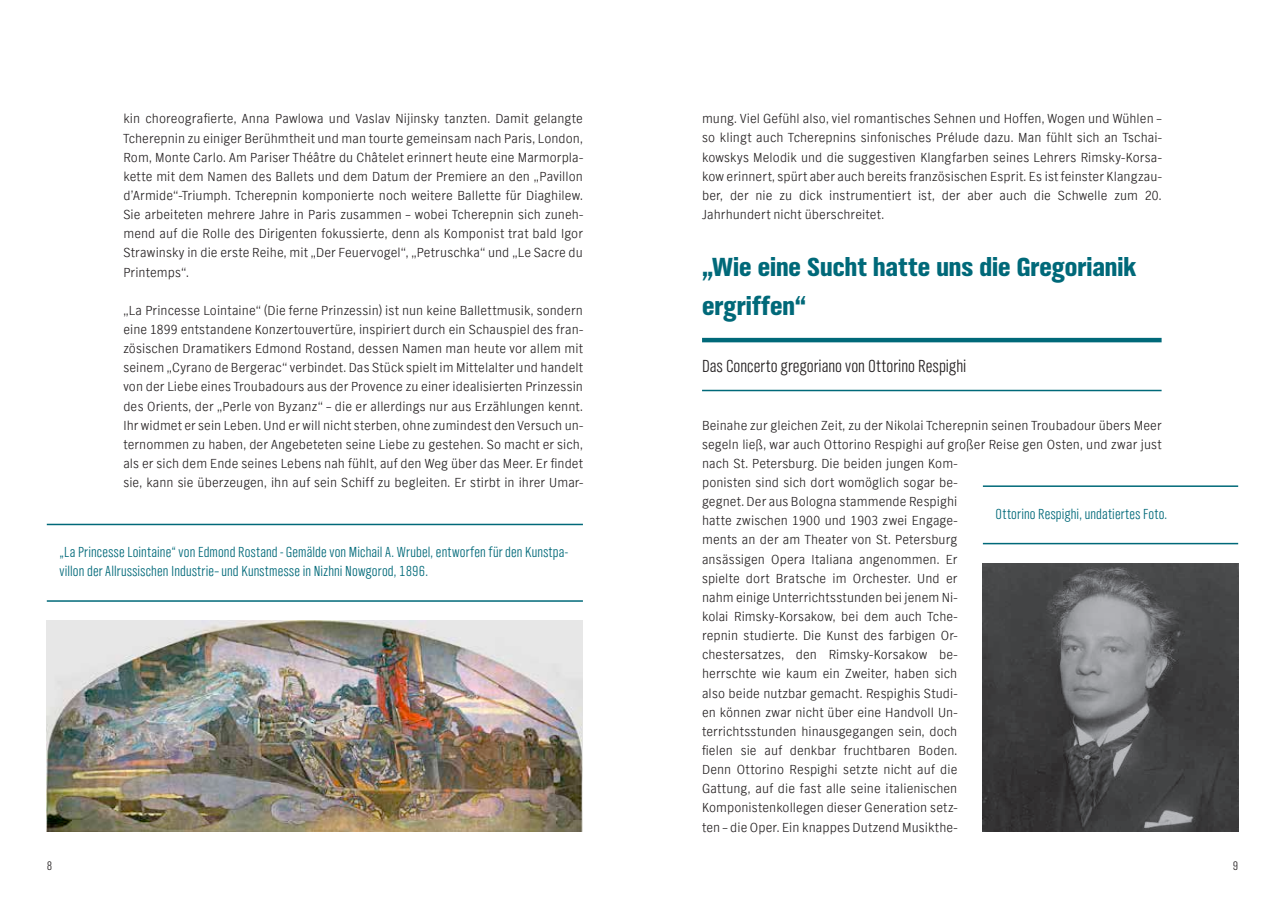
<style>
.page{position:relative;width:1285px;height:919px;background:#fff}
.page>*{position:absolute;margin:0;border:0;box-sizing:border-box;transform-origin:0 0}
.t1{font:900 27px/38.2px "NDR Sans Cond";color:#006979}
.t2{font:300 18px "NDR Sans Cond";letter-spacing:.005em;color:#231f20}
.t3{font:300 15px/19.2px "NDR Sans Cond";letter-spacing:.01em;color:#006979}
.t4{font:300 13.5px/19.2px "NDR Sans";letter-spacing:.01em;color:#231f20;text-align:justify}
.t5{font:300 12.75px "NDR Sans Cond";color:#231f20}
</style>
<div class="page">
<hr style="left:702px;top:338px;width:459px;height:4px;background:#006979">
<hr style="left:702px;top:390px;width:459px;height:1px;background:#006979">
<img style="left:47px;top:621px;width:536px;height:210px">
<hr style="left:47px;top:523px;width:536px;height:2px;background:#006979">
<hr style="left:47px;top:600px;width:536px;height:1px;background:#006979">
<img style="left:982px;top:563px;width:255px;height:268px">
<hr style="left:982px;top:485px;width:255px;height:2px;background:#006979">
<hr style="left:982px;top:543px;width:255px;height:1px;background:#006979">
<p class="t4" style="left:123px;top:109px;width:461px">kin choreografierte, Anna Pawlowa und Vaslav Nijinsky tanzten. Damit gelangte Tcherepnin zu einiger Berühmtheit und man tourte gemeinsam nach Paris, London, Rom, Monte Carlo. Am Pariser Théâtre du Châtelet erinnert heute eine Marmorpla&shy;kette mit dem Namen des Ballets und dem Datum der Premiere an den „Pavillon d’Armide“-Triumph. Tcherepnin komponierte noch weitere Ballette für Diaghilew.<br>Sie arbeiteten mehrere Jahre in Paris zusammen – wobei Tcherepnin sich zuneh&shy;mend auf die Rolle des Dirigenten fokussierte, denn als Komponist trat bald Igor Strawinsky in die erste Reihe, mit „Der Feuervogel“, „Petruschka“ und „Le Sacre du Printemps“.</p>
<p class="t4" style="left:123px;top:300px;width:461px">„La Princesse Lointaine“ (Die ferne Prinzessin) ist nun keine Ballettmusik, sondern eine 1899 entstandene Konzertouvertüre, inspiriert durch ein Schauspiel des fran&shy;zösischen Dramatikers Edmond Rostand, dessen Namen man heute vor allem mit seinem „Cyrano de Bergerac“ verbindet. Das Stück spielt im Mittelalter und handelt von der Liebe eines Troubadours aus der Provence zu einer idealisierten Prinzessin des Orients, der „Perle von Byzanz“ – die er allerdings nur aus Erzählungen kennt.<br>Ihr widmet er sein Leben. Und er will nicht sterben, ohne zumindest den Versuch un&shy;ternommen zu haben, der Angebeteten seine Liebe zu gestehen. So macht er sich, als er sich dem Ende seines Lebens nah fühlt, auf den Weg über das Meer. Er findet sie, kann sie überzeugen, ihn auf sein Schiff zu begleiten. Er stirbt in ihrer Umar-</p>
<p class="t3" style="left:60px;top:542px;width:509px">„La Princesse Lointaine“ von Edmond Rostand - Gemälde von Michail A. Wrubel, entworfen für den Kunstpa&shy;villon der Allrussischen Industrie– und Kunstmesse in Nizhni Nowgorod, 1896.</p>
<p class="t4" style="left:702px;top:109px;width:461px">mung. Viel Gefühl also, viel romantisches Sehnen und Hoffen, Wogen und Wühlen – so klingt auch Tcherepnins sinfonisches Prélude dazu. Man fühlt sich an Tschai&shy;kowskys Melodik und die suggestiven Klangfarben seines Lehrers Rimsky-Korsa&shy;kow erinnert, spürt aber auch bereits französischen Esprit. Es ist feinster Klangzau&shy;ber, der nie zu dick instrumentiert ist, der aber auch die Schwelle zum 20.<br>Jahrhundert nicht überschreitet.</p>
<h1 class="t1" style="left:702px;top:248px;width:435px">„Wie eine Sucht hatte uns die Gregorianik ergriffen“</h1>
<h2 class="t2" style="left:702px;top:355px;width:266px">Das Concerto gregoriano von Ottorino Respighi</h2>
<p class="t4" style="left:702px;top:415px;width:461px;text-align:left">Beinahe zur gleichen Zeit, zu der Nikolai Tcherepnin seinen Troubadour übers Meer segeln ließ, war auch Ottorino Respighi auf großer Reise gen Osten, und zwar just nach St. Petersburg. Die beiden jungen Kom-<br>ponisten sind sich dort womöglich sogar be-<br>gegnet. Der aus Bologna stammende Respighi<br>hatte zwischen 1900 und 1903 zwei Engage-<br>ments an der am Theater von St. Petersburg<br>ansässigen Opera Italiana angenommen. Er<br>spielte dort Bratsche im Orchester. Und er<br>nahm einige Unterrichtsstunden bei jenem Ni-<br>kolai Rimsky-Korsakow, bei dem auch Tche-<br>repnin studierte. Die Kunst des farbigen Or-<br>chestersatzes, den Rimsky-Korsakow be-<br>herrschte wie kaum ein Zweiter, haben sich<br>also beide nutzbar gemacht. Respighis Studi-<br>en können zwar nicht über eine Handvoll Un-<br>terrichtsstunden hinausgegangen sein, doch<br>fielen sie auf denkbar fruchtbaren Boden.<br>Denn Ottorino Respighi setzte nicht auf die<br>Gattung, auf die fast alle seine italienischen<br>Komponistenkollegen dieser Generation setz-<br>ten – die Oper. Ein knappes Dutzend Musikthe-</p>
<p class="t3" style="left:995px;top:504px;width:173px">Ottorino Respighi, undatiertes Foto.</p>
<p class="t5" style="left:47px;top:857px;width:7px">8</p>
<p class="t5" style="left:1232px;top:857px;width:7px">9</p>
</div>
